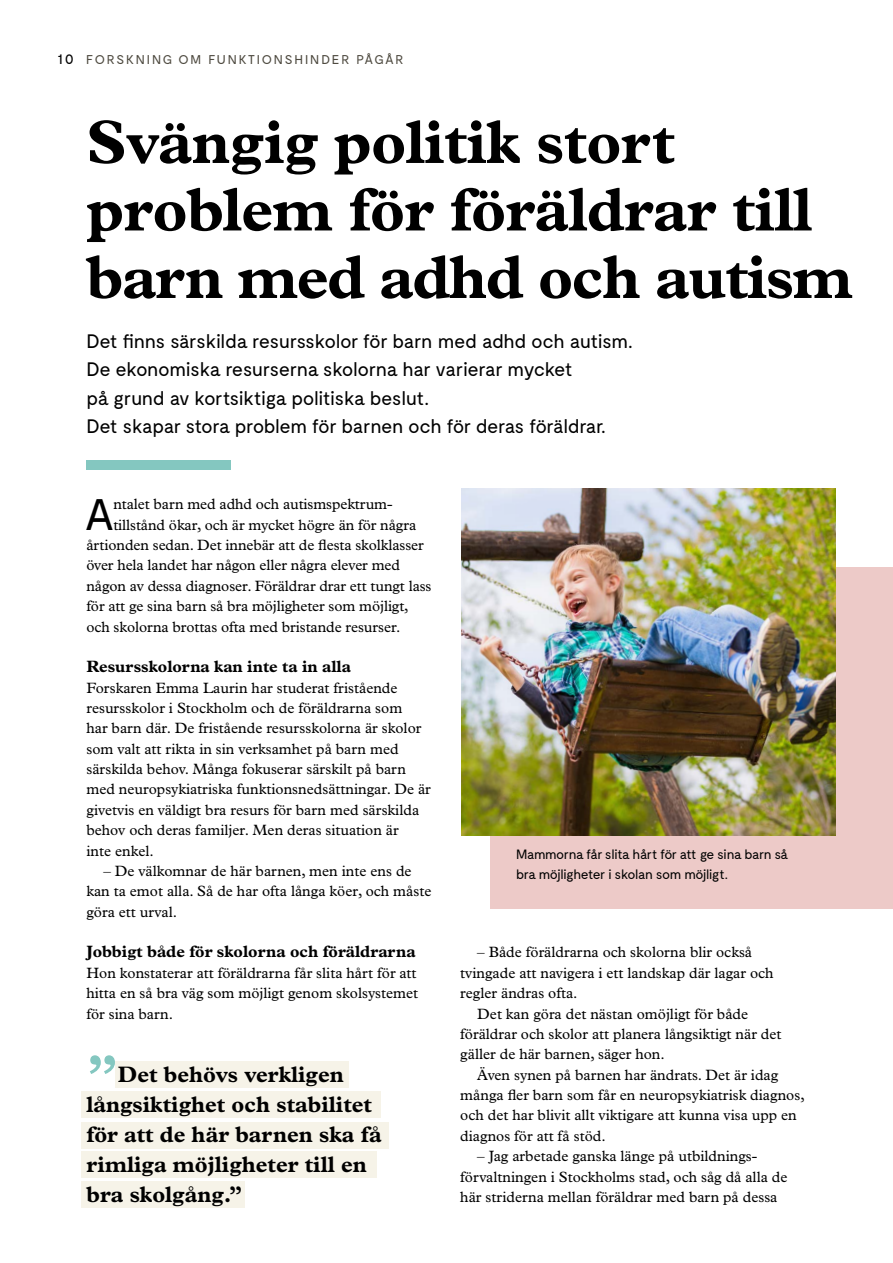
<style>
.page{position:relative;width:893px;height:1263px;background:#fff}
.page>*{position:absolute;margin:0;border:0;box-sizing:border-box;transform-origin:0 0}
.H1_-_Huvudrubrik{font:700 61.5px/67.5px "Plantin Std";letter-spacing:-.01em;color:#000}
.Citat{font:700 condensed 60px "Plantin Std";color:#84c7c0}
.Brödtext_Plantin___m{font:44.1px "Moderat";color:#000}
.Citat-2{font:700 22.5px/30px "Plantin Std";color:#000}
.Ingress{font:19.5px "Moderat";letter-spacing:-.025em;color:#000}
.H2_-_Mellanrubrik{font:700 16.5px "Plantin Std";color:#000}
.Brödtext_Plantin{font:15px/20.4px "Plantin Std";color:#000}
.Brödtext_Plantin_-_u{font:15px/20.4px "Plantin Std";color:#000}
.Brödtext_Plantin___m-2{font:15px "Plantin Std";letter-spacing:-.005em;color:#000}
.Bild-_och_faktatext{font:13.5px/20.2px "Moderat";letter-spacing:-.035em;color:#000}
.t1{font:12.75px "Moderat";letter-spacing:.14em;color:#4e4a40}
.s1{font-size:15px;color:#000}
</style>
<div class="page">
<div style="left:491px;top:567px;width:402px;height:342px;background:#edcac8"></div>
<div style="left:81px;top:1121px;width:308px;height:27px;background:#f6f3e8"></div>
<div style="left:81px;top:1151px;width:295px;height:27px;background:#f6f3e8"></div>
<div style="left:81px;top:1181px;width:163px;height:27px;background:#f6f3e8"></div>
<div style="left:81px;top:1091px;width:300px;height:27px;background:#f6f3e8"></div>
<div style="left:115px;top:1061px;width:234px;height:27px;background:#f6f3e8"></div>
<img style="left:461px;top:489px;width:374px;height:346px">
<div style="left:86px;top:460px;width:144px;height:9px;background:#84c7c0"></div>
<p class="t1" style="left:58px;top:53px;width:348px"><span class="s1">10</span> FORSKNING OM FUNKTIONSHINDER PÅGÅR</p>
<h1 class="H1_-_Huvudrubrik" style="left:86px;top:108px;width:768px">Svängig politik stort problem för föräldrar till barn med adhd och autism</h1>
<p class="Ingress" style="left:86px;top:330px;width:545px">Det finns särskilda resursskolor för barn med adhd och autism.</p>
<p class="Ingress" style="left:86px;top:358px;width:488px">De ekonomiska resurserna skolorna har varierar mycket</p>
<p class="Ingress" style="left:86px;top:387px;width:342px">på grund av kortsiktiga politiska beslut.</p>
<p class="Ingress" style="left:86px;top:415px;width:519px">Det skapar stora problem för barnen och för deras föräldrar.</p>
<p class="Brödtext_Plantin___m" style="left:86px;top:489px;width:30px">A</p>
<p class="Brödtext_Plantin___m-2" style="left:113px;top:496px;width:280px">ntalet barn med adhd och autismspektrum-</p>
<p class="Brödtext_Plantin___m-2" style="left:113px;top:516px;width:304px">tillstånd ökar, och är mycket högre än för några</p>
<p class="Brödtext_Plantin___m-2" style="left:86px;top:536px;width:339px">årtionden sedan. Det innebär att de flesta skolklasser</p>
<p class="Brödtext_Plantin___m-2" style="left:86px;top:557px;width:315px">över hela landet har någon eller några elever med</p>
<p class="Brödtext_Plantin___m-2" style="left:86px;top:577px;width:347px">någon av dessa diagnoser. Föräldrar drar ett tungt lass</p>
<p class="Brödtext_Plantin___m-2" style="left:86px;top:597px;width:324px">för att ge sina barn så bra möjligheter som möjligt,</p>
<p class="Brödtext_Plantin___m-2" style="left:86px;top:618px;width:316px">och skolorna brottas ofta med bristande resurser.</p>
<h2 class="H2_-_Mellanrubrik" style="left:86px;top:657px;width:266px">Resursskolorna kan inte ta in alla</h2>
<p class="Brödtext_Plantin_-_u" style="left:86px;top:677px;width:346px">Forskaren Emma Laurin har studerat fristående resursskolor i Stockholm och de föräldrarna som<br>har barn där. De fristående resursskolorna är skolor som valt att rikta in sin verksamhet på barn med särskilda behov. Många fokuserar särskilt på barn med neuropsykiatriska funktionsnedsättningar. De är givetvis en väldigt bra resurs för barn med särskilda behov och deras familjer. Men deras situation är<br>inte enkel.</p>
<p class="Brödtext_Plantin" style="left:86px;top:861px;width:346px;text-indent:17px">– De välkomnar de här barnen, men inte ens de kan ta emot alla. Så de har ofta långa köer, och måste göra ett urval.</p>
<h2 class="H2_-_Mellanrubrik" style="left:86px;top:942px;width:331px">Jobbigt både för skolorna och föräldrarna</h2>
<p class="Brödtext_Plantin_-_u" style="left:86px;top:963px;width:333px;text-align:justify">Hon konstaterar att föräldrarna får slita hårt för att hitta en så bra väg som möjligt genom skolsystemet för sina barn.</p>
<p class="Citat" style="left:86px;top:1041px;width:33px">”</p>
<p class="Citat-2" style="left:86px;top:1059px;width:297px;text-indent:31px">Det behövs verkligen långsiktighet och stabilitet för att de här barnen ska få rimliga möjligheter till en bra skolgång.”</p>
<p class="Bild-_och_faktatext" style="left:516px;top:844px;width:274px">Mammorna får slita hårt för att ge sina barn så bra möjligheter i skolan som möjligt.</p>
<p class="Brödtext_Plantin" style="left:460px;top:942px;width:315px;text-indent:17px">– Både föräldrarna och skolorna blir också tvingade att navigera i ett landskap där lagar och regler ändras ofta.</p>
<p class="Brödtext_Plantin" style="left:460px;top:1003px;width:323px;text-indent:17px">Det kan göra det nästan omöjligt för både föräldrar och skolor att planera långsiktigt när det gäller de här barnen, säger hon.</p>
<p class="Brödtext_Plantin" style="left:460px;top:1064px;width:346px;text-indent:17px">Även synen på barnen har ändrats. Det är idag många fler barn som får en neuropsykiatrisk diagnos, och det har blivit allt viktigare att kunna visa upp en diagnos för att få stöd.</p>
<p class="Brödtext_Plantin" style="left:460px;top:1146px;width:329px;text-indent:17px">– Jag arbetade ganska länge på utbildnings&shy;förvaltningen i Stockholms stad, och såg då alla de här striderna mellan föräldrar med barn på dessa</p>
</div>
